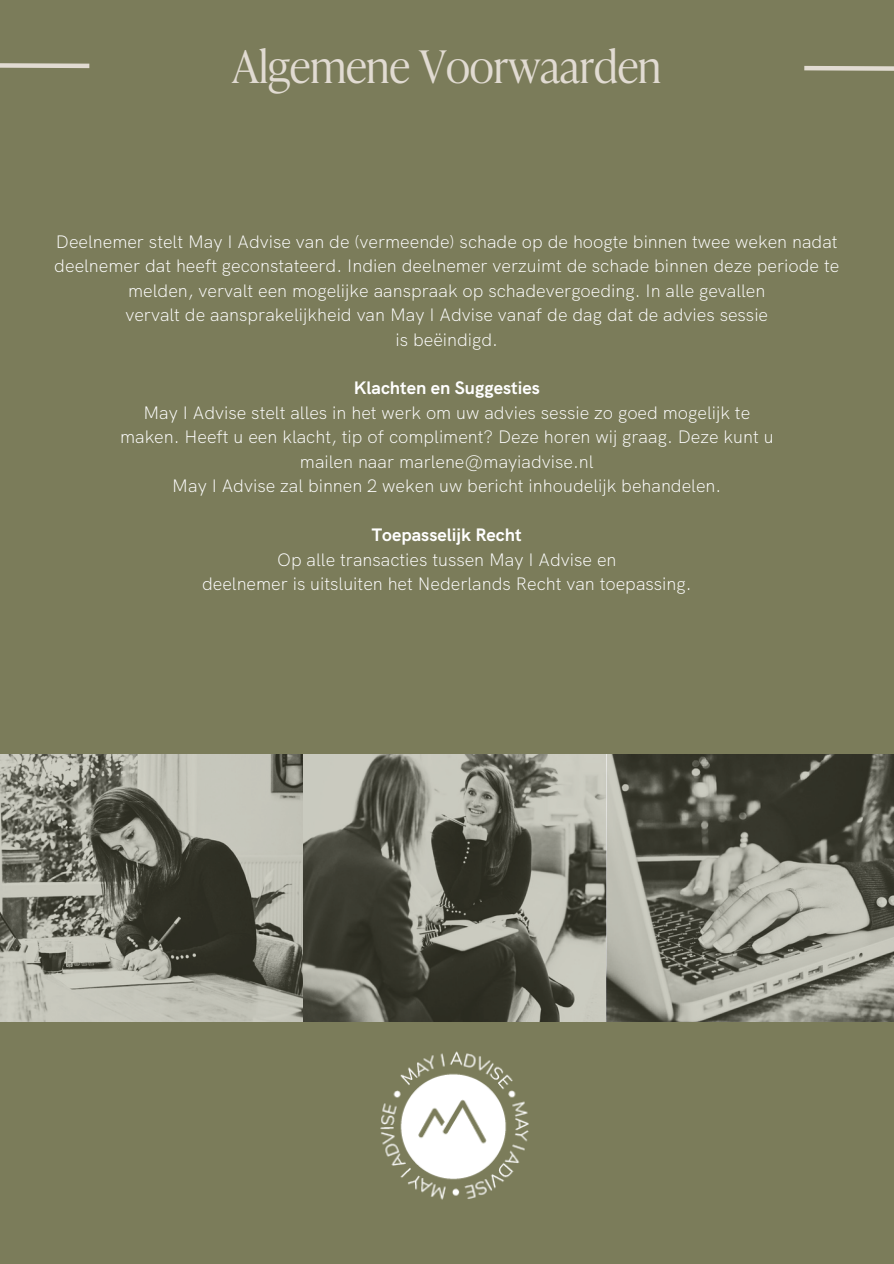
<style>
.page{position:relative;width:894px;height:1264px;background:#fff}
.page>*{position:absolute;margin:0;border:0;box-sizing:border-box;transform-origin:0 0}
.t1{font:300 44.7px "Ivy Presto Headline";color:#e1dbd2}
.t2{font:300 18px/24.5px "HK Grotesk";color:#fff}
.t3{font:700 18px "HK Grotesk";color:#fff}
</style>
<div class="page">
<div style="left:0;top:0;width:893px;height:1263px;background:#7b7c5a"></div>
<img style="left:380px;top:1051px;width:149px;height:149px">
<img style="left:0;top:754px;width:893px;height:267px">
<svg style="left:804px;top:65px;width:89px;height:6px"></svg>
<svg style="left:0;top:63px;width:90px;height:6px"></svg>
<p class="t1" style="left:232px;top:30px;width:430px">Algemene Voorwaarden</p>
<h1 class="t2" style="left:54px;top:229px;width:786px">Deelnemer stelt May I Advise van de (vermeende) schade op de hoogte binnen twee weken nadat deelnemer dat heeft geconstateerd. Indien deelnemer verzuimt de schade binnen deze periode te</h1>
<p class="t2" style="left:128px;top:278px;width:638px">melden, vervalt een mogelijke aanspraak op schadevergoeding. In alle gevallen</p>
<p class="t2" style="left:125px;top:302px;width:644px">vervalt de aansprakelijkheid van May I Advise vanaf de dag dat de advies sessie</p>
<p class="t2" style="left:395px;top:327px;width:104px">is beëindigd.</p>
<p class="t3" style="left:354px;top:376px;width:187px">Klachten en Suggesties</p>
<p class="t2" style="left:143px;top:400px;width:608px">May I Advise stelt alles in het werk om uw advies sessie zo goed mogelijk te</p>
<p class="t2" style="left:120px;top:425px;width:655px">maken. Heeft u een klacht, tip of compliment? Deze horen wij graag. Deze kunt u</p>
<p class="t2" style="left:300px;top:449px;width:295px">mailen naar marlene@mayiadvise.nl</p>
<p class="t2" style="left:172px;top:474px;width:550px">May I Advise zal binnen 2 weken uw bericht inhoudelijk behandelen.</p>
<p class="t3" style="left:372px;top:523px;width:151px">Toepasselijk Recht</p>
<p class="t2" style="left:277px;top:547px;width:341px">Op alle transacties tussen May I Advise en</p>
<p class="t2" style="left:202px;top:571px;width:491px">deelnemer is uitsluiten het Nederlands Recht van toepassing.</p>
</div>
